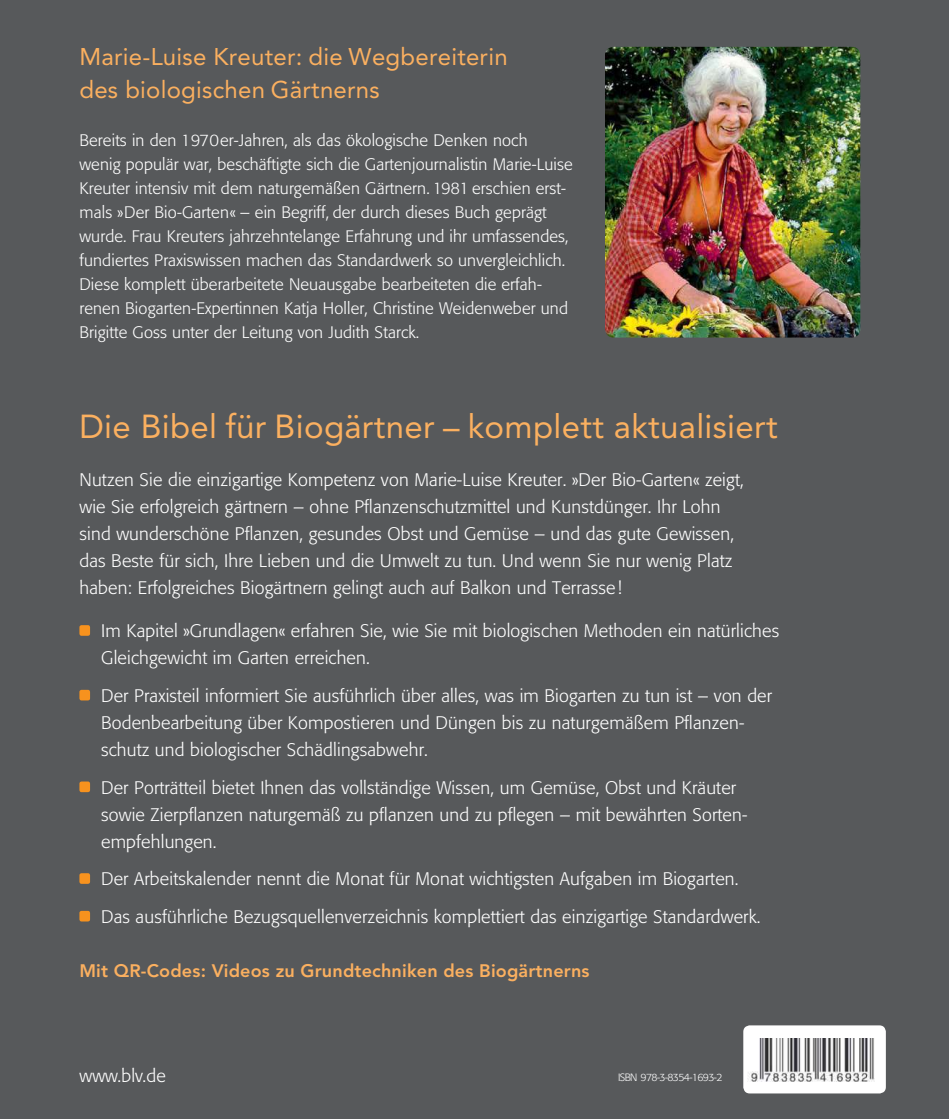
<style>
.page{position:relative;width:949px;height:1119px;background:#fff}
.page>*{position:absolute;margin:0;border:0;box-sizing:border-box;transform-origin:0 0}
.t1{font:33px "Avenir LT Std";letter-spacing:.01em;color:#fbb060}
.t2{font:24px/33px "Avenir LT Std";letter-spacing:.01em;color:#fbb060}
.t3{font:300 18px/27px "Formata";letter-spacing:.01em;color:#fff}
.t4{font:800 18px "Avenir LT Std";letter-spacing:.01em;color:#fbb060}
.t5{font:300 16.5px/24px "Formata";letter-spacing:.01em;color:#fff}
.t6{font:300 10.5px "Formata";letter-spacing:-.06em;color:#fff}
</style>
<div class="page">
<div style="left:0;top:0;width:948px;height:1118px;background:#57595b"></div>
<div style="left:79px;top:625px;width:11px;height:10px;background:#f7921e;border-radius:2px"></div>
<div style="left:79px;top:689px;width:11px;height:11px;background:#f7921e;border-radius:2px"></div>
<div style="left:79px;top:781px;width:11px;height:11px;background:#f7921e;border-radius:2px"></div>
<div style="left:79px;top:873px;width:11px;height:10px;background:#f7921e;border-radius:2px"></div>
<div style="left:79px;top:910px;width:11px;height:11px;background:#f7921e;border-radius:2px"></div>
<div style="left:743px;top:1025px;width:142px;height:68px;background:#fff;border-radius:6px"></div>
<img style="left:605px;top:47px;width:255px;height:290px">
<img style="left:748px;top:1038px;width:127px;height:43px">
<h2 class="t2" style="left:79px;top:42px;width:429px">Marie-Luise Kreuter: die Wegbereiterin des biologischen Gärtnerns</h2>
<p class="t5" style="left:79px;top:129px;width:494px">Bereits in den 1970er-Jahren, als das öko logische Denken noch wenig populär war, beschäftigte sich die Gartenjournalistin Marie-Luise Kreuter intensiv mit dem naturgemäßen Gärtnern. 1981 erschien erst&shy;mals »Der Bio-Garten« – ein Begriff, der durch dieses Buch geprägt wurde. Frau Kreuters jahrzehntelange Erfahrung und ihr umfassendes, fundiertes Praxiswissen machen das Standardwerk so unvergleichlich.<br>Diese komplett überarbeitete Neuausgabe bearbeiteten die erfah&shy;renen Biogarten-Expertinnen Katja Holler, Christine Weidenweber und Brigitte Goss unter der Leitung von Judith Starck.</p>
<h1 class="t1" style="left:79px;top:412px;width:699px">Die Bibel für Biogärtner – komplett aktualisiert</h1>
<p class="t3" style="left:79px;top:467px;width:665px">Nutzen Sie die einzigartige Kompetenz von Marie-Luise Kreuter. »Der Bio-Garten« zeigt, wie Sie erfolgreich gärtnern – ohne Pflanzenschutzmittel und Kunstdünger. Ihr Lohn sind wunder schöne Pflanzen, gesundes Obst und Gemüse – und das gute Gewissen, das Beste für sich, Ihre Lieben und die Umwelt zu tun. Und wenn Sie nur wenig Platz haben: Erfolgreiches Biogärtnern gelingt auch auf Balkon und Terrasse!</p>
<p class="t3" style="left:101px;top:618px;width:679px">Im Kapitel »Grundlagen« erfahren Sie, wie Sie mit biologischen Methoden ein natürliches<br>Gleichgewicht im Garten erreichen.</p>
<p class="t3" style="left:101px;top:683px;width:672px">Der Praxisteil informiert Sie ausführlich über alles, was im Biogarten zu tun ist – von der<br>Bodenbearbeitung über Kompostieren und Düngen bis zu naturgemäßem Pflanzen&shy;schutz und biologischer Schädlingsabwehr.</p>
<p class="t3" style="left:101px;top:775px;width:647px">Der Porträtteil bietet Ihnen das vollständige Wissen, um Gemüse, Obst und Kräuter sowie Zierpflanzen naturgemäß zu pflanzen und zu pflegen – mit bewährten Sorten&shy;empfehlungen.</p>
<p class="t3" style="left:101px;top:861px;width:660px;line-height:37.7px">Der Arbeitskalender nennt die Monat für Monat wichtigsten Aufgaben im Biogarten.<br>Das ausführliche Bezugsquellenverzeichnis komplettiert das einzigartige Standardwerk.</p>
<p class="t4" style="left:79px;top:963px;width:511px">Mit QR-Codes: Videos zu Grundtechniken des Biogärtnerns</p>
<p class="t3" style="left:79px;top:1063px;width:88px">www.blv.de</p>
<p class="t6" style="left:618px;top:1072px;width:106px">ISBN 978-3-8354-1693-2</p>
</div>
